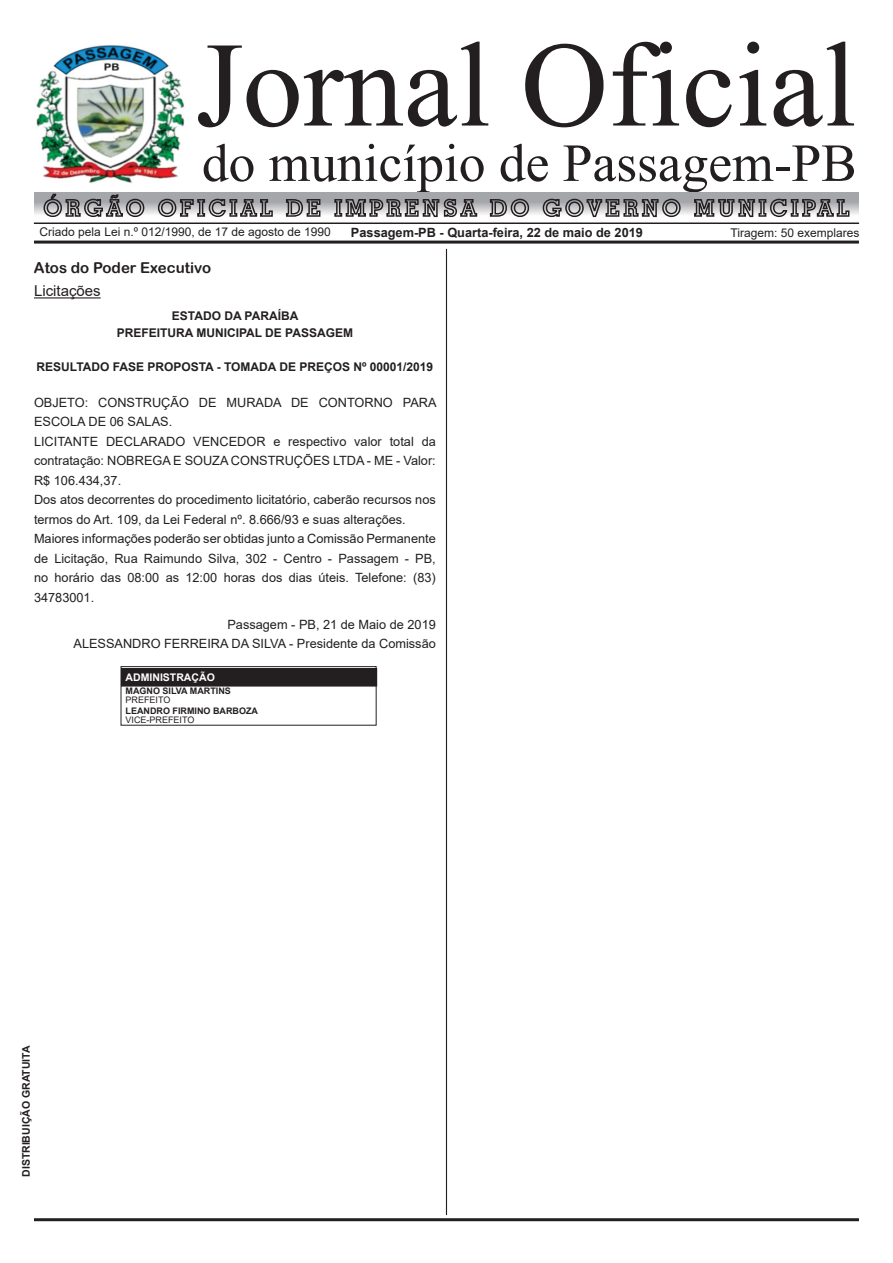
<style>
.page{position:relative;width:893px;height:1263px;background:#fff}
.page>*{position:absolute;margin:0;border:0;box-sizing:border-box;transform-origin:0 0}
.t1{font:156.15px "Kokila";color:#231f20}
.t2{font:69.15px "Kokila";color:#231f20}
.t3{font:15px "Arial Rounded MT Bold";color:#231f20}
.t4{font:15px "Arial";color:#231f20}
.t5{font:12.75px/19.5px "Arial";color:#231f20}
.t6{font:700 12.75px "Arial";color:#231f20}
.t7{font:700 12px "Arial";color:#231f20}
.t8{font:12px "Arial";color:#231f20}
.t9{font:700 10.5px "Arial";color:#231f20}
.t10{font:700 10.5px "Arial";color:#fff}
.t11{font:700 9px "Arial";color:#231f20}
.t12{font:9px "Arial";color:#231f20}
</style>
<div class="page">
<img style="left:36px;top:45px;width:149px;height:138px">
<hr style="left:34px;top:1218px;width:825px;height:3px;background:#231f20">
<hr style="left:446px;top:249px;width:1px;height:966px;background:#231f20">
<hr style="left:34px;top:241px;width:825px;height:3px;background:#231f20">
<svg style="left:34px;top:192px;width:825px;height:22px;background:#adaeb2"></svg>
<svg style="left:43px;top:193px;width:102px;height:25px;background:#929294"></svg>
<svg style="left:157px;top:198px;width:117px;height:20px;background:#949394"></svg>
<svg style="left:285px;top:198px;width:36px;height:19px"></svg>
<svg style="left:334px;top:194px;width:144px;height:24px;background:#8e8d8f"></svg>
<svg style="left:489px;top:198px;width:41px;height:20px"></svg>
<svg style="left:542px;top:198px;width:140px;height:20px;background:#919092"></svg>
<svg style="left:693px;top:194px;width:157px;height:24px;background:#929193"></svg>
<hr style="left:34px;top:222px;width:825px;height:2px;background:#231f20">
<hr style="left:34px;top:297px;width:67px;height:1px;background:#231f20">
<div style="left:122px;top:669px;width:255px;height:17px;background:#231f20"></div>
<div style="left:121px;top:668px;width:256px;height:18px;border:1px solid #231f20"></div>
<div style="left:121px;top:666px;width:256px;height:59px;border:1px solid #231f20"></div>
<p class="t1" style="left:195px;top:-8px;width:662px">Jornal Oficial</p>
<p class="t2" style="left:202px;top:122px;width:656px">do município de Passagem-PB</p>
<p class="t8" style="left:40px;top:223px;width:293px">Criado pela Lei n.º 012/1990, de 17 de agosto de 1990</p>
<p class="t6" style="left:351px;top:224px;width:293px">Passagem-PB - Quarta-feira, 22 de maio de 2019</p>
<p class="t8" style="left:730px;top:224px;width:130px">Tiragem: 50 exemplares</p>
<p class="t3" style="left:34px;top:259px;width:179px">Atos do Poder Executivo</p>
<p class="t4" style="left:34px;top:281px;width:68px">Licitações</p>
<p class="t7" style="left:172px;top:308px;width:128px">ESTADO DA PARAÍBA</p>
<p class="t7" style="left:117px;top:324px;width:238px">PREFEITURA MUNICIPAL DE PASSAGEM</p>
<p class="t7" style="left:37px;top:358px;width:398px">RESULTADO FASE PROPOSTA - TOMADA DE PREÇOS Nº 00001/2019</p>
<p class="t5" style="left:34px;top:393px;width:404px">OBJETO: CONSTRUÇÃO DE MURADA DE CONTORNO PARA<br>ESCOLA DE 06 SALAS.</p>
<p class="t5" style="left:34px;top:432px;width:403px;text-align:justify">LICITANTE DECLARADO VENCEDOR e respectivo valor total da contratação: NOBREGA E SOUZA CONSTRUÇÕES LTDA - ME - Valor:<br>R$ 106.434,37.</p>
<p class="t5" style="left:34px;top:490px;width:403px">Dos atos decorrentes do procedimento licitatório, caberão recursos nos termos do Art. 109, da Lei Federal nº. 8.666/93 e suas alterações.</p>
<p class="t5" style="left:34px;top:529px;width:403px;text-align:justify">Maiores informações poderão ser obtidas junto a Comissão Permanente de Licitação, Rua Raimundo Silva, 302 - Centro - Passagem - PB, no horário das 08:00 as 12:00 horas dos dias úteis. Telefone: (83)<br>34783001.</p>
<p class="t5" style="left:227px;top:615px;width:210px">Passagem - PB, 21 de Maio de 2019</p>
<p class="t5" style="left:73px;top:634px;width:364px">ALESSANDRO FERREIRA DA SILVA - Presidente da Comissão</p>
<p class="t10" style="left:126px;top:670px;width:91px">ADMINISTRAÇÃO</p>
<p class="t11" style="left:126px;top:685px;width:107px">MAGNO SILVA MARTINS</p>
<p class="t12" style="left:126px;top:694px;width:46px">PREFEITO</p>
<p class="t11" style="left:126px;top:704px;width:134px">LEANDRO FIRMINO BARBOZA</p>
<p class="t12" style="left:126px;top:713px;width:70px">VICE-PREFEITO</p>
<p class="t9" style="left:19px;top:1177px;width:133px;rotate:-90deg">DISTRIBUIÇÃO GRATUITA</p>
</div>
